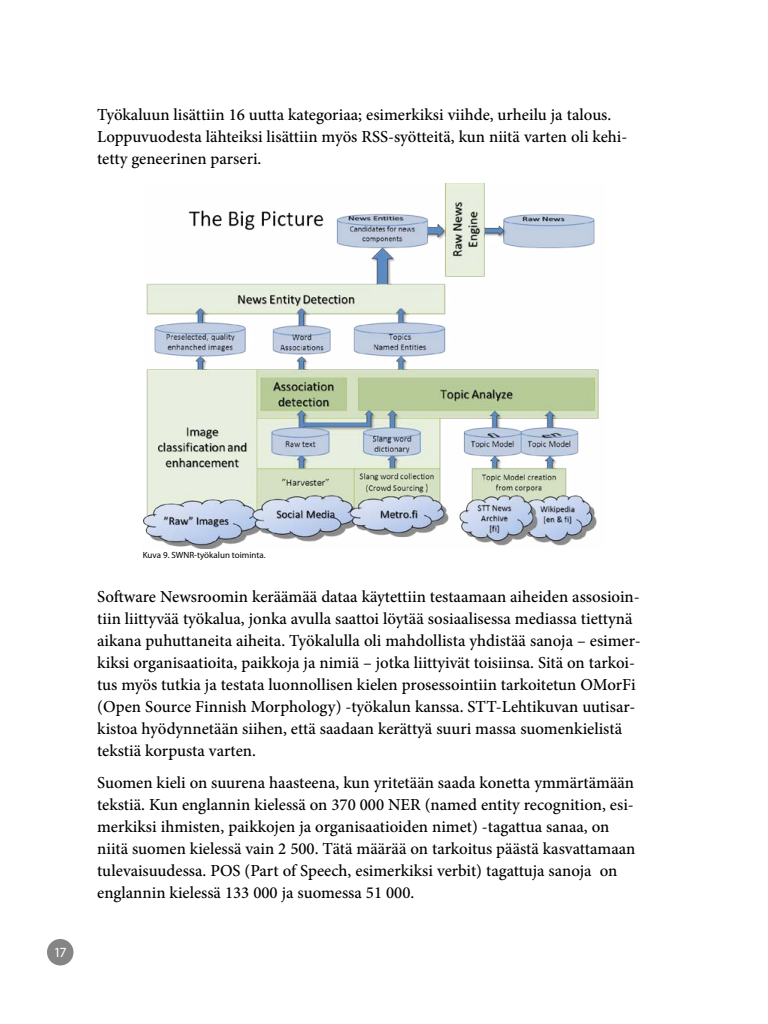
<style>
.page{position:relative;width:768px;height:1024px;background:#fff}
.page>*{position:absolute;margin:0;border:0;box-sizing:border-box;transform-origin:0 0}
.t1{font:500 16.8px/22px "Minion Pro";color:#000}
.t2{font:14px "Myriad Pro";color:#fff}
.t3{font:9px "Myriad Pro";color:#000}
</style>
<div class="page">
<div style="left:47px;top:939px;width:27px;height:27px;background:#858585;border-radius:50%"></div>
<img style="left:143px;top:183px;width:456px;height:366px">
<p class="t1" style="left:97px;top:103px;width:532px">Työkaluun lisättiin 16 uutta kategoriaa; esimerkiksi viihde, urheilu ja talous.<br>Loppuvuodesta lähteiksi lisättiin myös RSS-syötteitä, kun niitä varten oli kehi&shy;tetty geneerinen parseri.</p>
<p class="t2" style="left:54px;top:944px;width:15px">17</p>
<p class="t3" style="left:143px;top:550px;width:124px">Kuva 9. SWNR-työkalun toiminta.</p>
<p class="t1" style="left:97px;top:586px;width:545px">Software Newsroomin keräämää dataa käytettiin testaamaan aiheiden assosioin&shy;tiin liittyvää työkalua, jonka avulla saattoi löytää sosiaalisessa mediassa tiettynä aikana puhuttaneita aiheita. Työkalulla oli mahdollista yhdistää sanoja – esimer&shy;kiksi organisaatioita, paikkoja ja nimiä – jotka liittyivät toisiinsa. Sitä on tarkoi&shy;tus myös tutkia ja testata luonnollisen kielen prosessointiin tarkoitetun OMorFi (Open Source Finnish Morphology) -työkalun kanssa. STT-Lehtikuvan uutisar&shy;kistoa hyödynnetään siihen, että saadaan kerättyä suuri massa suomenkielistä tekstiä korpusta varten.</p>
<p class="t1" style="left:97px;top:772px;width:540px">Suomen kieli on suurena haasteena, kun yritetään saada konetta ymmärtämään tekstiä. Kun englannin kielessä on 370 000 NER (named entity recognition, esi&shy;merkiksi ihmisten, paikkojen ja organisaatioiden nimet) -tagattua sanaa, on niitä suomen kielessä vain 2 500. Tätä määrää on tarkoitus päästä kasvattamaan tulevaisuudessa. POS (Part of Speech, esimerkiksi verbit) tagattuja sanoja on englannin kielessä 133 000 ja suomessa 51 000.</p>
</div>
